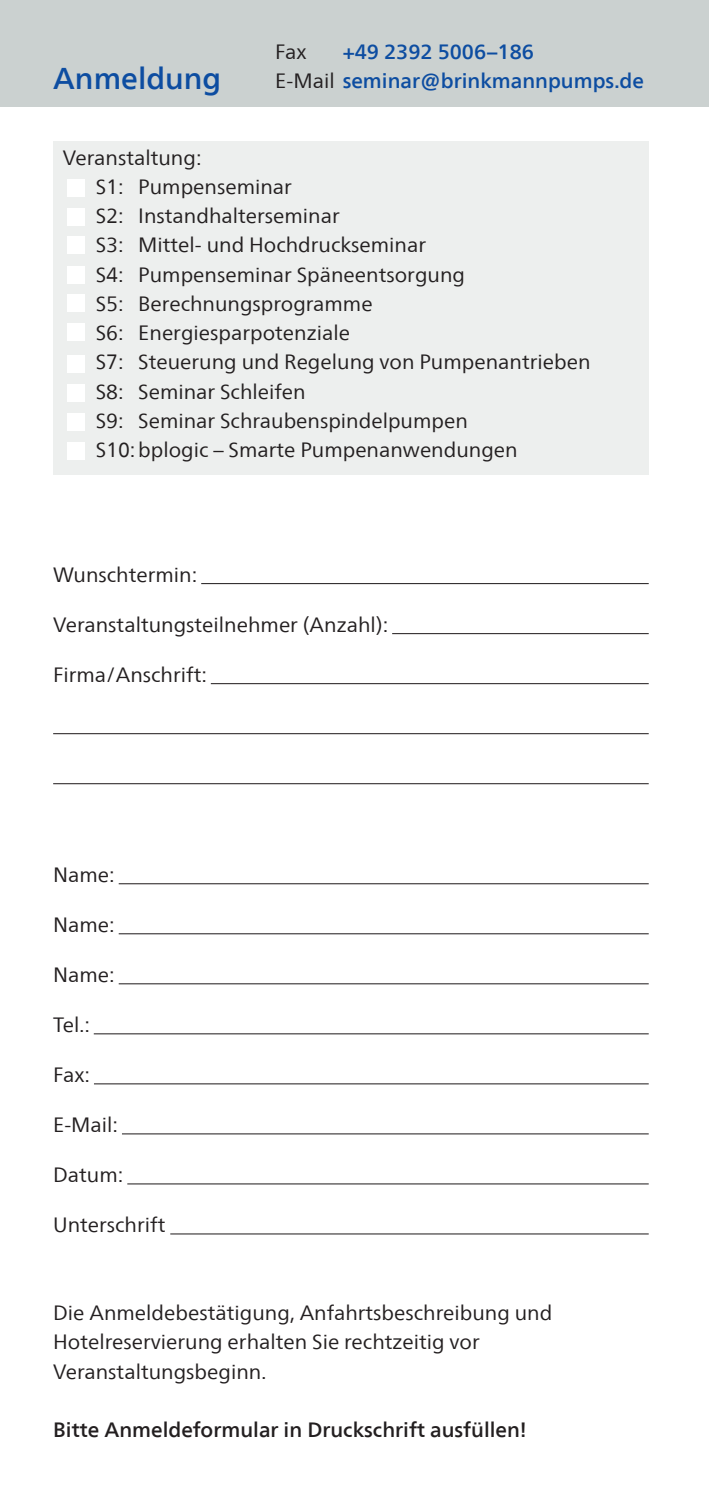
<style>
.page{position:relative;width:709px;height:1489px;background:#fff}
.page>*{position:absolute;margin:0;border:0;box-sizing:border-box;transform-origin:0 0}
.Headline{font:500 30px "Frutiger Neue LT Com";color:#0d4da1}
.t1{font:20.5px/29.2px "Frutiger Neue LT Com";color:#231f20}
.t2{font:500 20.5px "Frutiger Neue LT Com";color:#0d4da1}
.t3{font:500 20.5px "Frutiger Neue LT Com";color:#231f20}
.s1{font-weight:400;color:#231f20}
</style>
<div class="page">
<div style="left:0;top:0;width:709px;height:106px;background:#cbd1d0"></div>
<div style="left:53px;top:142px;width:595px;height:333px;background:#edefee"></div>
<hr style="left:201px;top:583px;width:447px;height:1px;background:#231f20">
<hr style="left:392px;top:633px;width:256px;height:1px;background:#231f20">
<hr style="left:211px;top:683px;width:437px;height:1px;background:#231f20">
<hr style="left:53px;top:733px;width:595px;height:1px;background:#231f20">
<hr style="left:53px;top:783px;width:595px;height:1px;background:#231f20">
<hr style="left:119px;top:883px;width:529px;height:1px;background:#231f20">
<hr style="left:119px;top:933px;width:529px;height:1px;background:#231f20">
<hr style="left:119px;top:983px;width:529px;height:1px;background:#231f20">
<hr style="left:94px;top:1033px;width:554px;height:1px;background:#231f20">
<hr style="left:94px;top:1083px;width:554px;height:1px;background:#231f20">
<hr style="left:122px;top:1133px;width:526px;height:1px;background:#231f20">
<hr style="left:127px;top:1183px;width:521px;height:1px;background:#231f20">
<hr style="left:170px;top:1233px;width:478px;height:1px;background:#231f20">
<div style="left:67px;top:179px;width:18px;height:18px;background:#fff"></div>
<div style="left:67px;top:208px;width:18px;height:17px;background:#fff"></div>
<div style="left:67px;top:236px;width:18px;height:18px;background:#fff"></div>
<div style="left:67px;top:266px;width:18px;height:17px;background:#fff"></div>
<div style="left:67px;top:294px;width:18px;height:18px;background:#fff"></div>
<div style="left:67px;top:323px;width:18px;height:18px;background:#fff"></div>
<div style="left:67px;top:355px;width:18px;height:18px;background:#fff"></div>
<div style="left:67px;top:384px;width:18px;height:18px;background:#fff"></div>
<div style="left:67px;top:413px;width:18px;height:18px;background:#fff"></div>
<div style="left:67px;top:442px;width:18px;height:17px;background:#fff"></div>
<p class="Headline" style="left:53px;top:61px;width:169px">Anmeldung</p>
<p class="t1" style="left:275px;top:37px;width:33px">Fax</p>
<p class="t2" style="left:343px;top:40px;width:193px">+49 2392 5006–186</p>
<p class="t2" style="left:275px;top:69px;width:370px"><span class="s1">E-Mail</span> seminar@brinkmannpumps.de</p>
<p class="t1" style="left:96px;top:143px;width:198px;text-indent:-33px">Veranstaltung:<br>S1: Pumpenseminar</p>
<p class="t1" style="left:96px;top:201px;width:245px">S2: Instandhalterseminar</p>
<p class="t1" style="left:96px;top:230px;width:332px">S3: Mittel- und Hochdruckseminar</p>
<p class="t1" style="left:96px;top:260px;width:371px">S4: Pumpenseminar Späneentsorgung</p>
<p class="t1" style="left:96px;top:289px;width:278px">S5: Berechnungsprogramme</p>
<p class="t1" style="left:96px;top:318px;width:256px">S6: Energiesparpotenziale</p>
<p class="t1" style="left:96px;top:347px;width:496px">S7: Steuerung und Regelung von Pumpenantrieben</p>
<p class="t1" style="left:96px;top:377px;width:211px">S8: Seminar Schleifen</p>
<p class="t1" style="left:96px;top:406px;width:374px">S9: Seminar Schraubenspindelpumpen</p>
<p class="t1" style="left:96px;top:435px;width:423px">S10:bplogic – Smarte Pumpenanwendungen</p>
<p class="t1" style="left:53px;top:560px;width:146px">Wunschtermin:</p>
<p class="t1" style="left:53px;top:610px;width:337px">Veranstaltungsteilnehmer (Anzahl):</p>
<p class="t1" style="left:53px;top:660px;width:155px">Firma/Anschrift:</p>
<p class="t1" style="left:53px;top:860px;width:63px">Name:</p>
<p class="t1" style="left:53px;top:910px;width:63px">Name:</p>
<p class="t1" style="left:53px;top:960px;width:63px">Name:</p>
<p class="t1" style="left:53px;top:1010px;width:38px">Tel.:</p>
<p class="t1" style="left:53px;top:1060px;width:38px">Fax:</p>
<p class="t1" style="left:53px;top:1110px;width:66px">E-Mail:</p>
<p class="t1" style="left:53px;top:1160px;width:72px">Datum:</p>
<p class="t1" style="left:53px;top:1210px;width:114px">Unterschrift</p>
<p class="t1" style="left:53px;top:1298px;width:501px">Die Anmeldebestätigung, Anfahrtsbeschreibung und<br>Hotelreservierung erhalten Sie rechtzeitig vor<br>Veranstaltungsbeginn.</p>
<p class="t3" style="left:53px;top:1417px;width:475px">Bitte Anmeldeformular in Druckschrift ausfüllen!</p>
</div>
